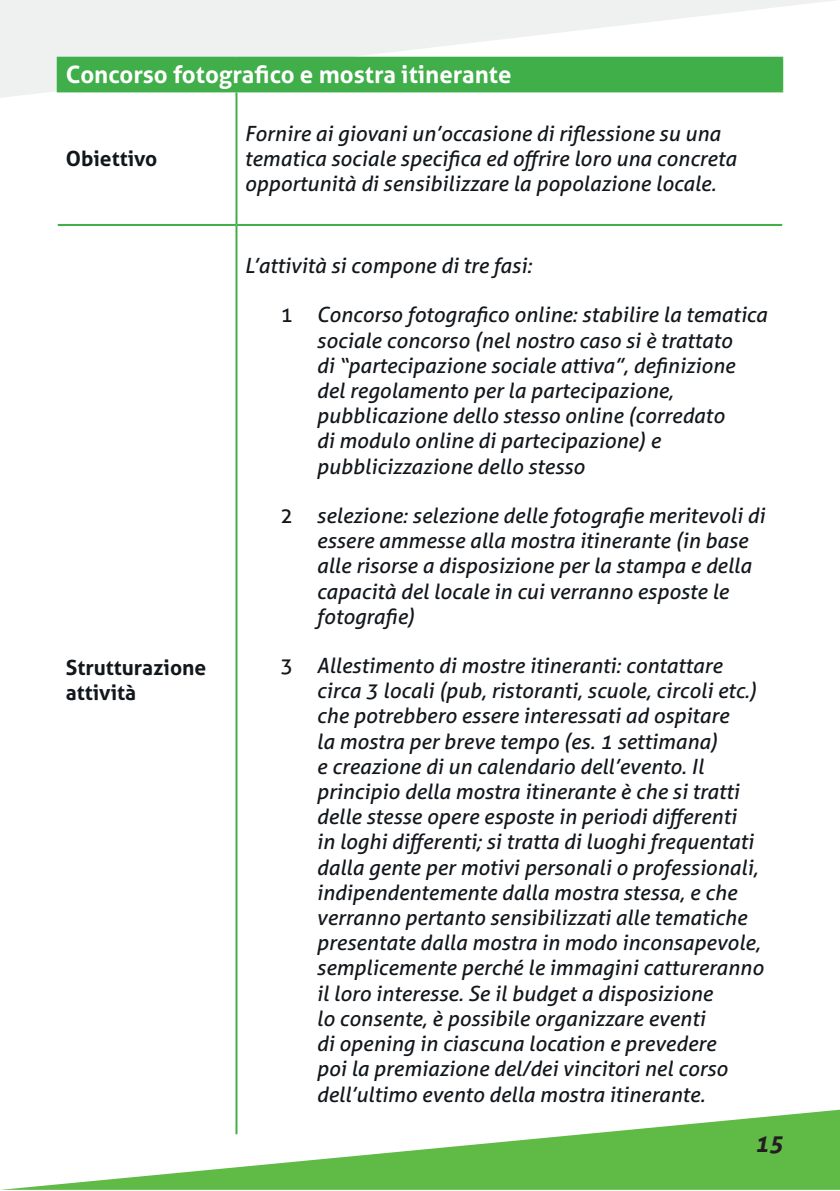
<style>
.page{position:relative;width:840px;height:1191px;background:#fff}
.page>*{position:absolute;margin:0;border:0;box-sizing:border-box;transform-origin:0 0}
.t1{font:700 24px "Aller";color:#fff}
.t2{font:italic 700 24px "Aller";color:#231f20}
.t3{font:italic 21px/25.2px "Aller";color:#12171c}
.t4{font:700 21px/25.2px "Aller";color:#12171c}
.s1{font-style:normal}
</style>
<div class="page">
<svg style="left:10px;top:1109px;width:829px;height:80px"></svg>
<svg style="left:0;top:0;width:835px;height:98px;fill:#eff1f0"></svg>
<div style="left:58px;top:58px;width:723px;height:33px;background:#40ae49"></div>
<hr style="left:235px;top:92px;width:2px;height:132px;background:#40ae49">
<hr style="left:58px;top:224px;width:178px;height:2px;background:#40ae49">
<hr style="left:236px;top:224px;width:545px;height:2px;background:#40ae49">
<hr style="left:235px;top:226px;width:2px;height:908px;background:#40ae49">
<hr style="left:57px;top:57px;width:179px;height:2px;background:#40ae49">
<hr style="left:57px;top:59px;width:2px;height:31px;background:#40ae49">
<hr style="left:236px;top:57px;width:546px;height:2px;background:#40ae49">
<hr style="left:780px;top:59px;width:2px;height:31px;background:#40ae49">
<hr style="left:57px;top:90px;width:179px;height:2px;background:#40ae49">
<hr style="left:236px;top:90px;width:546px;height:2px;background:#40ae49">
<p class="t1" style="left:66px;top:60px;width:447px">Concorso fotografico e mostra itinerante</p>
<p class="t4" style="left:66px;top:146px;width:93px">Obiettivo</p>
<p class="t4" style="left:66px;top:654px;width:142px">Strutturazione attività</p>
<p class="t3" style="left:244px;top:121px;width:493px">Fornire ai giovani un’occasione di riflessione su una tematica sociale specifica ed offrire loro una concreta opportunità di sensibilizzare la popolazione locale.</p>
<p class="t3" style="left:244px;top:253px;width:288px">L’attività si compone di tre fasi:</p>
<p class="t3" style="left:316px;top:302px;width:452px;text-indent:-36px"><span class="s1">1</span> Concorso fotografico online: stabilire la tematica sociale concorso (nel nostro caso si è trattato<br>di “partecipazione sociale attiva”, definizione del regolamento per la partecipazione, pubblicazione dello stesso online (corredato<br>di modulo online di partecipazione) e pubblicizzazione dello stesso</p>
<p class="t3" style="left:316px;top:503px;width:449px;text-indent:-36px"><span class="s1">2</span> selezione: selezione delle fotografie meritevoli di essere ammesse alla mostra itinerante (in base alle risorse a disposizione per la stampa e della capacità del locale in cui verranno esposte le fotografie)</p>
<p class="t3" style="left:316px;top:653px;width:448px;text-indent:-36px"><span class="s1">3</span> Allestimento di mostre itineranti: contattare circa 3 locali (pub, ristoranti, scuole, circoli etc.) che potrebbero essere interessati ad ospitare<br>la mostra per breve tempo (es. 1 settimana)<br>e creazione di un calendario dell’evento. Il principio della mostra itinerante è che si tratti delle stesse opere esposte in periodi differenti<br>in loghi differenti; si tratta di luoghi frequentati dalla gente per motivi personali o professionali, indipendentemente dalla mostra stessa, e che verranno pertanto sensibilizzati alle tematiche presentate dalla mostra in modo inconsapevole, semplicemente perché le immagini cattureranno il loro interesse. Se il budget a disposizione<br>lo consente, è possibile organizzare eventi<br>di opening in ciascuna location e prevedere<br>poi la premiazione del/dei vincitori nel corso dell’ultimo evento della mostra itinerante.</p>
<p class="t2" style="left:754px;top:1128px;width:30px">15</p>
</div>
